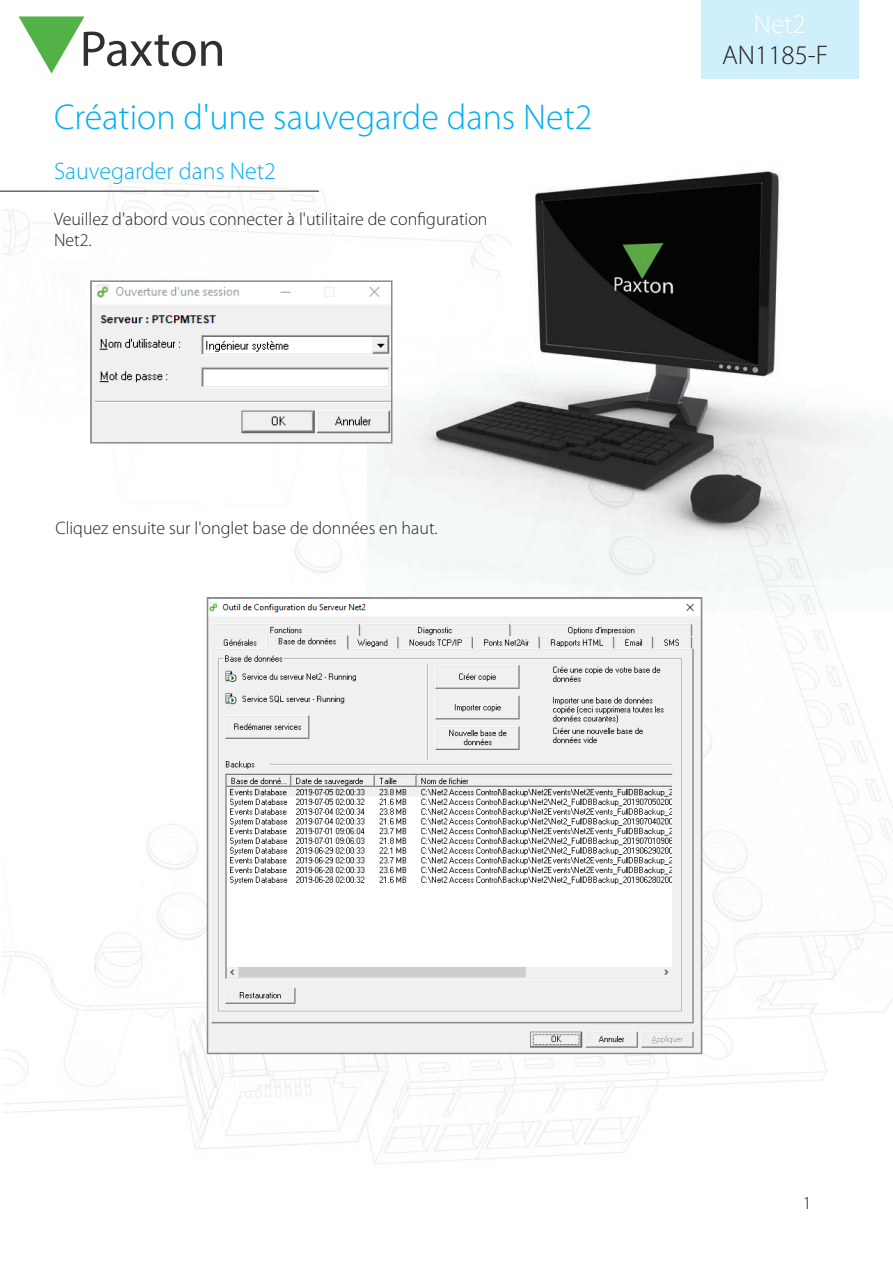
<style>
.page{position:relative;width:893px;height:1263px;background:#fff}
.page>*{position:absolute;margin:0;border:0;box-sizing:border-box;transform-origin:0 0}
.AN_Title{font:300 36px "Myriad Pro";color:#00aeef}
.AN_Title-2{font:300 27px "Myriad Pro";color:#231f20}
.AN_Title-3{font:300 27px "Myriad Pro";color:#fff}
.Section_title{font:300 24px "Myriad Pro";color:#00aeef}
.Text{font:300 18px/21.6px "Myriad Pro";color:#231f20}
</style>
<div class="page">
<svg style="left:19px;top:16px;width:203px;height:58px"></svg>
<img style="left:2px;top:180px;width:891px;height:984px">
<img style="left:367px;top:170px;width:526px;height:440px">
<hr style="left:0;top:191px;width:319px;height:1px;background:#231f20">
<div style="left:702px;top:0;width:157px;height:79px;background:#cfeffb"></div>
<img style="left:93px;top:283px;width:296px;height:157px">
<div style="left:90px;top:280px;width:302px;height:163px;border:2px solid #8a8a8e"></div>
<img style="left:210px;top:600px;width:489px;height:451px">
<div style="left:207px;top:597px;width:495px;height:457px;border:2px solid #8a8a8e"></div>
<p class="AN_Title" style="left:54px;top:96px;width:540px">Création d'une sauvegarde dans Net2</p>
<p class="Section_title" style="left:54px;top:157px;width:224px">Sauvegarder dans Net2</p>
<p class="Text" style="left:54px;top:208px;width:435px">Veuillez d'abord vous connecter à l'utilitaire de configuration<br>Net2.</p>
<p class="Text" style="left:55px;top:517px;width:384px">Cliquez ensuite sur l'onglet base de données en haut.</p>
<p class="AN_Title-3" style="left:754px;top:8px;width:53px">Net2</p>
<p class="AN_Title-2" style="left:722px;top:39px;width:108px">AN1185-F</p>
<p class="Text" style="left:803px;top:1192px;width:10px">1</p>
</div>
